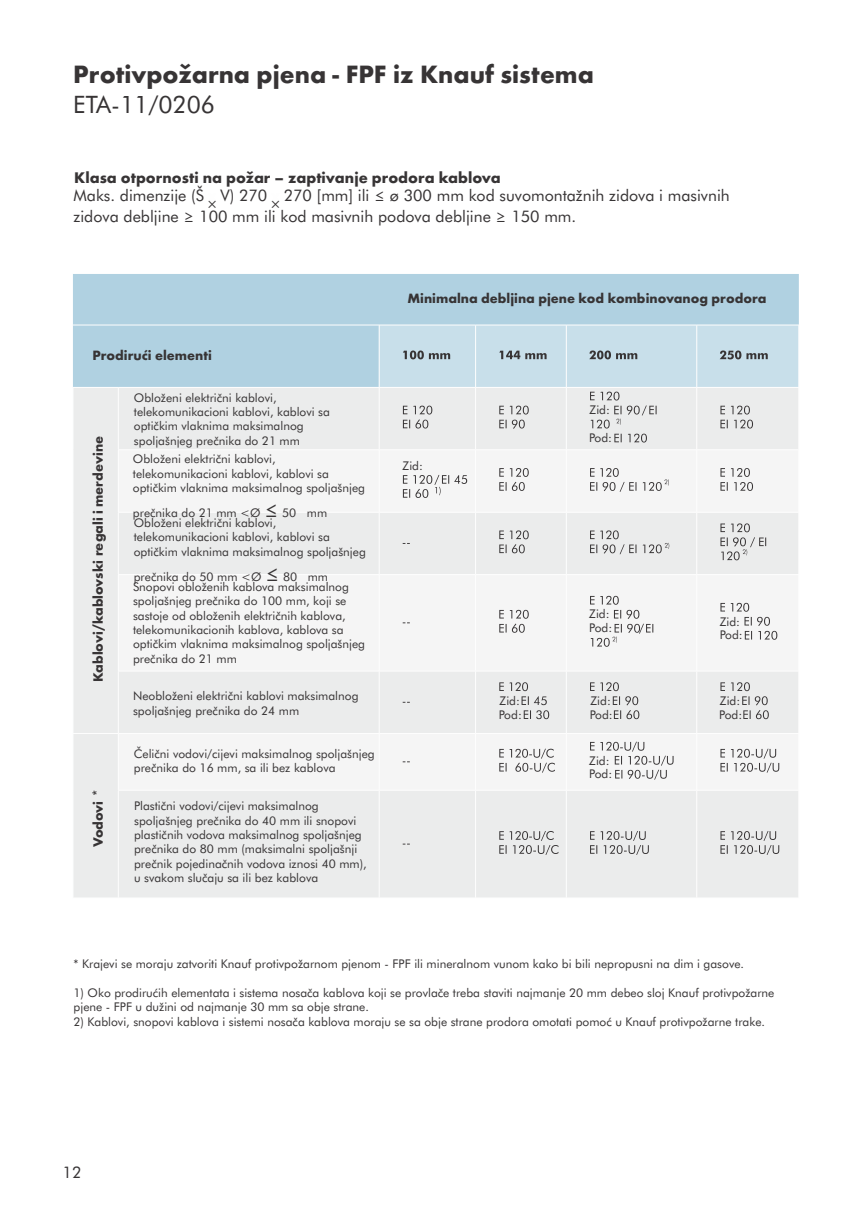
<style>
.page{position:relative;width:862px;height:1214px;background:#fff}
.page>*{position:absolute;margin:0;border:0;box-sizing:border-box;transform-origin:0 0}
.t1{font:700 26px "Futura";color:#373435}
.t2{font:24px "Futura BT";color:#373435}
.t3{font:16px/21.2px "Futura BT";color:#373435}
.t4{font:700 16px "Futura";color:#373435}
.t5{font:700 14px "Futura";color:#373435}
.t6{font:12px/14.4px "Futura BT";color:#373435}
.s1{color:#fefefe}
.s2{font-family:"Segoe UI"}
.s3{font-family:"Segoe UI";font-size:21px}
</style>
<div class="page">
<div style="left:73px;top:274px;width:726px;height:113px;background:#b0d1e1"></div>
<div style="left:74px;top:388px;width:724px;height:509px;background:#ebecec"></div>
<svg style="left:119px;top:450px;width:679px;height:339px;fill:#f5f5f5"></svg>
<hr style="left:379px;top:449px;width:96px;height:1px;background:#fefefe">
<hr style="left:475px;top:387px;width:1px;height:62px;background:#fefefe">
<hr style="left:475px;top:449px;width:91px;height:1px;background:#fefefe">
<hr style="left:475px;top:450px;width:1px;height:62px;background:#fefefe">
<hr style="left:566px;top:449px;width:131px;height:1px;background:#fefefe">
<hr style="left:697px;top:449px;width:102px;height:1px;background:#fefefe">
<hr style="left:475px;top:512px;width:1px;height:62px;background:#fefefe">
<hr style="left:475px;top:575px;width:1px;height:95px;background:#fefefe">
<hr style="left:475px;top:671px;width:1px;height:62px;background:#fefefe">
<hr style="left:475px;top:733px;width:1px;height:56px;background:#fefefe">
<hr style="left:475px;top:790px;width:1px;height:107px;background:#fefefe">
<hr style="left:566px;top:387px;width:1px;height:62px;background:#fefefe">
<hr style="left:696px;top:387px;width:1px;height:62px;background:#fefefe">
<hr style="left:566px;top:450px;width:1px;height:62px;background:#fefefe">
<hr style="left:696px;top:450px;width:1px;height:62px;background:#fefefe">
<hr style="left:566px;top:512px;width:1px;height:62px;background:#fefefe">
<hr style="left:696px;top:512px;width:1px;height:62px;background:#fefefe">
<hr style="left:566px;top:575px;width:1px;height:95px;background:#fefefe">
<hr style="left:696px;top:575px;width:1px;height:95px;background:#fefefe">
<hr style="left:566px;top:671px;width:1px;height:62px;background:#fefefe">
<hr style="left:696px;top:671px;width:1px;height:62px;background:#fefefe">
<hr style="left:566px;top:733px;width:1px;height:56px;background:#fefefe">
<hr style="left:696px;top:733px;width:1px;height:56px;background:#fefefe">
<hr style="left:566px;top:790px;width:1px;height:107px;background:#fefefe">
<hr style="left:696px;top:790px;width:1px;height:107px;background:#fefefe">
<hr style="left:379px;top:512px;width:96px;height:1px;background:#fefefe">
<hr style="left:379px;top:574px;width:96px;height:1px;background:#fefefe">
<hr style="left:379px;top:670px;width:96px;height:1px;background:#fefefe">
<hr style="left:379px;top:733px;width:96px;height:1px;background:#fefefe">
<hr style="left:379px;top:789px;width:96px;height:1px;background:#fefefe">
<hr style="left:475px;top:512px;width:91px;height:1px;background:#fefefe">
<hr style="left:566px;top:512px;width:131px;height:1px;background:#fefefe">
<hr style="left:697px;top:512px;width:102px;height:1px;background:#fefefe">
<hr style="left:475px;top:574px;width:91px;height:1px;background:#fefefe">
<hr style="left:566px;top:574px;width:131px;height:1px;background:#fefefe">
<hr style="left:697px;top:574px;width:102px;height:1px;background:#fefefe">
<hr style="left:475px;top:670px;width:91px;height:1px;background:#fefefe">
<hr style="left:566px;top:670px;width:131px;height:1px;background:#fefefe">
<hr style="left:697px;top:670px;width:102px;height:1px;background:#fefefe">
<hr style="left:475px;top:733px;width:91px;height:1px;background:#fefefe">
<hr style="left:566px;top:733px;width:131px;height:1px;background:#fefefe">
<hr style="left:697px;top:733px;width:102px;height:1px;background:#fefefe">
<hr style="left:475px;top:789px;width:91px;height:1px;background:#fefefe">
<hr style="left:566px;top:789px;width:131px;height:1px;background:#fefefe">
<hr style="left:697px;top:789px;width:102px;height:1px;background:#fefefe">
<hr style="left:118px;top:387px;width:1px;height:62px;background:#fefefe">
<hr style="left:379px;top:387px;width:1px;height:62px;background:#fefefe">
<hr style="left:118px;top:449px;width:261px;height:1px;background:#fefefe">
<hr style="left:118px;top:450px;width:1px;height:62px;background:#fefefe">
<hr style="left:379px;top:450px;width:1px;height:62px;background:#fefefe">
<hr style="left:118px;top:512px;width:261px;height:1px;background:#fefefe">
<hr style="left:118px;top:512px;width:1px;height:62px;background:#fefefe">
<hr style="left:379px;top:512px;width:1px;height:62px;background:#fefefe">
<hr style="left:118px;top:574px;width:261px;height:1px;background:#fefefe">
<hr style="left:118px;top:575px;width:1px;height:95px;background:#fefefe">
<hr style="left:379px;top:575px;width:1px;height:95px;background:#fefefe">
<hr style="left:118px;top:670px;width:261px;height:1px;background:#fefefe">
<hr style="left:118px;top:671px;width:1px;height:62px;background:#fefefe">
<hr style="left:379px;top:671px;width:1px;height:62px;background:#fefefe">
<hr style="left:73px;top:733px;width:45px;height:1px;background:#fefefe">
<hr style="left:118px;top:733px;width:261px;height:1px;background:#fefefe">
<hr style="left:118px;top:733px;width:1px;height:56px;background:#fefefe">
<hr style="left:379px;top:733px;width:1px;height:56px;background:#fefefe">
<hr style="left:118px;top:789px;width:261px;height:1px;background:#fefefe">
<hr style="left:118px;top:790px;width:1px;height:107px;background:#fefefe">
<hr style="left:379px;top:790px;width:1px;height:107px;background:#fefefe">
<hr style="left:73px;top:324px;width:402px;height:1px;background:#fefefe">
<hr style="left:475px;top:324px;width:91px;height:1px;background:#fefefe">
<hr style="left:566px;top:324px;width:131px;height:1px;background:#fefefe">
<hr style="left:697px;top:324px;width:102px;height:1px;background:#fefefe">
<svg style="left:379px;top:325px;width:420px;height:117px;background:#d4e0e5"></svg>
<svg style="left:403px;top:475px;width:64px;height:23px"></svg>
<svg style="left:499px;top:468px;width:30px;height:23px"></svg>
<svg style="left:590px;top:468px;width:79px;height:24px"></svg>
<svg style="left:720px;top:468px;width:33px;height:23px"></svg>
<svg style="left:499px;top:530px;width:30px;height:23px"></svg>
<svg style="left:590px;top:530px;width:79px;height:24px;background:#d5d6d6"></svg>
<svg style="left:720px;top:523px;width:46px;height:37px;background:#d3d3d4"></svg>
<svg style="left:499px;top:609px;width:30px;height:23px"></svg>
<svg style="left:590px;top:595px;width:63px;height:51px"></svg>
<svg style="left:720px;top:602px;width:57px;height:37px"></svg>
<svg style="left:499px;top:682px;width:50px;height:37px;background:#d7d8d8"></svg>
<svg style="left:590px;top:682px;width:49px;height:37px;background:#d7d7d7"></svg>
<svg style="left:720px;top:682px;width:49px;height:37px;background:#d7d7d7"></svg>
<svg style="left:499px;top:748px;width:56px;height:24px"></svg>
<svg style="left:590px;top:741px;width:83px;height:38px"></svg>
<svg style="left:720px;top:748px;width:59px;height:24px"></svg>
<svg style="left:499px;top:830px;width:59px;height:24px"></svg>
<svg style="left:590px;top:830px;width:59px;height:24px"></svg>
<svg style="left:720px;top:830px;width:59px;height:24px"></svg>
<h1 class="t1" style="left:73px;top:58px;width:522px">Protivpožarna pjena - FPF iz Knauf sistema</h1>
<h2 class="t2" style="left:73px;top:95px;width:143px">ETA-11/0206</h2>
<h3 class="t4" style="left:74px;top:167px;width:428px">Klasa otpornosti na požar – zaptivanje prodora kablova</h3>
<h3 class="t3" style="left:73px;top:186px;width:658px">Maks. dimenzije (Š <span class="s1">x</span> V) 270 <span class="s1">x</span> 270 [mm] ili <span class="s2">≤</span> ø 300 mm kod suvomontažnih zidova i masivnih zidova debljine <span class="s2">≥</span> 100 mm ili kod masivnih podova debljine <span class="s2">≥</span> 150 mm.</h3>
<p class="t5" style="left:92px;top:346px;width:121px">Prodirući elementi</p>
<p class="t5" style="left:89px;top:681px;width:247px;rotate:-90deg">Kablovi/kablovski regali i merdevine</p>
<p class="t5" style="left:89px;top:847px;width:60px;rotate:-90deg">Vodovi *</p>
<p class="t6" style="left:134px;top:391px;width:198px">Obloženi električni kablovi, telekomunikacioni kablovi, kablovi sa optičkim vlaknima maksimalnog spoljašnjeg prečnika do 21 mm</p>
<p class="t6" style="left:133px;top:453px;width:234px">Obloženi električni kablovi, telekomunikacioni kablovi, kablovi sa optičkim vlaknima maksimalnog spoljašnjeg</p>
<p class="t6" style="left:133px;top:509px;width:196px;line-height:9.4px">prečnika do 21 mm &lt;Ø <span class="s3">≤</span> 50 mm<br>Obloženi električni kablovi,</p>
<p class="t6" style="left:134px;top:531px;width:234px">telekomunikacioni kablovi, kablovi sa optičkim vlaknima maksimalnog spoljašnjeg</p>
<p class="t6" style="left:134px;top:570px;width:196px">prečnika do 50 mm &lt;Ø <span class="s3">≤</span> 80 mm</p>
<p class="t6" style="left:133px;top:580px;width:234px">Snopovi obloženih kablova maksimalnog spoljašnjeg prečnika do 100 mm, koji se sastoje od obloženih električnih kablova, telekomunikacionih kablova, kablova sa optičkim vlaknima maksimalnog spoljašnjeg prečnika do 21 mm</p>
<p class="t6" style="left:133px;top:689px;width:227px">Neobloženi električni kablovi maksimalnog spoljašnjeg prečnika do 24 mm</p>
<p class="t6" style="left:134px;top:747px;width:242px">Čelični vodovi/cijevi maksimalnog spoljašnjeg prečnika do 16 mm, sa ili bez kablova</p>
<p class="t6" style="left:134px;top:799px;width:234px">Plastični vodovi/cijevi maksimalnog spoljašnjeg prečnika do 40 mm ili snopovi plastičnih vodova maksimalnog spoljašnjeg prečnika do 80 mm (maksimalni spoljašnji prečnik pojedinačnih vodova iznosi 40 mm), u svakom slučaju sa ili bez kablova</p>
<p class="t5" style="left:407px;top:289px;width:360px">Minimalna debljina pjene kod kombinovanog prodora</p>
<p class="t6" style="left:589px;top:404px;width:22px">Zid:</p>
<p class="t6" style="left:403px;top:459px;width:22px">Zid:</p>
<p class="t6" style="left:589px;top:432px;width:24px">Pod:</p>
<p class="t6" style="left:589px;top:608px;width:22px">Zid:</p>
<p class="t6" style="left:589px;top:622px;width:24px">Pod:</p>
<p class="t6" style="left:719px;top:615px;width:22px">Zid:</p>
<p class="t6" style="left:720px;top:629px;width:24px">Pod:</p>
<p class="t6" style="left:499px;top:694px;width:22px">Zid:</p>
<p class="t6" style="left:590px;top:694px;width:22px">Zid:</p>
<p class="t6" style="left:720px;top:694px;width:22px">Zid:</p>
<p class="t6" style="left:499px;top:708px;width:24px">Pod:</p>
<p class="t6" style="left:590px;top:708px;width:24px">Pod:</p>
<p class="t6" style="left:719px;top:708px;width:24px">Pod:</p>
<p class="t6" style="left:589px;top:754px;width:22px">Zid:</p>
<p class="t6" style="left:589px;top:768px;width:24px">Pod:</p>
<p class="t6" style="left:74px;top:957px;width:672px">* Krajevi se moraju zatvoriti Knauf protivpožarnom pjenom - FPF ili mineralnom vunom kako bi bili nepropusni na dim i gasove.</p>
<p class="t6" style="left:74px;top:986px;width:702px">1) Oko prodirućih elementata i sistema nosača kablova koji se provlače treba staviti najmanje 20 mm debeo sloj Knauf protivpožarne pjene - FPF u dužini od najmanje 30 mm sa obje strane.</p>
<p class="t6" style="left:74px;top:1015px;width:693px">2) Kablovi, snopovi kablova i sistemi nosača kablova moraju se sa obje strane prodora omotati pomoć u Knauf protivpožarne trake.</p>
<h3 class="t3" style="left:63px;top:1163px;width:20px">12</h3>
</div>
